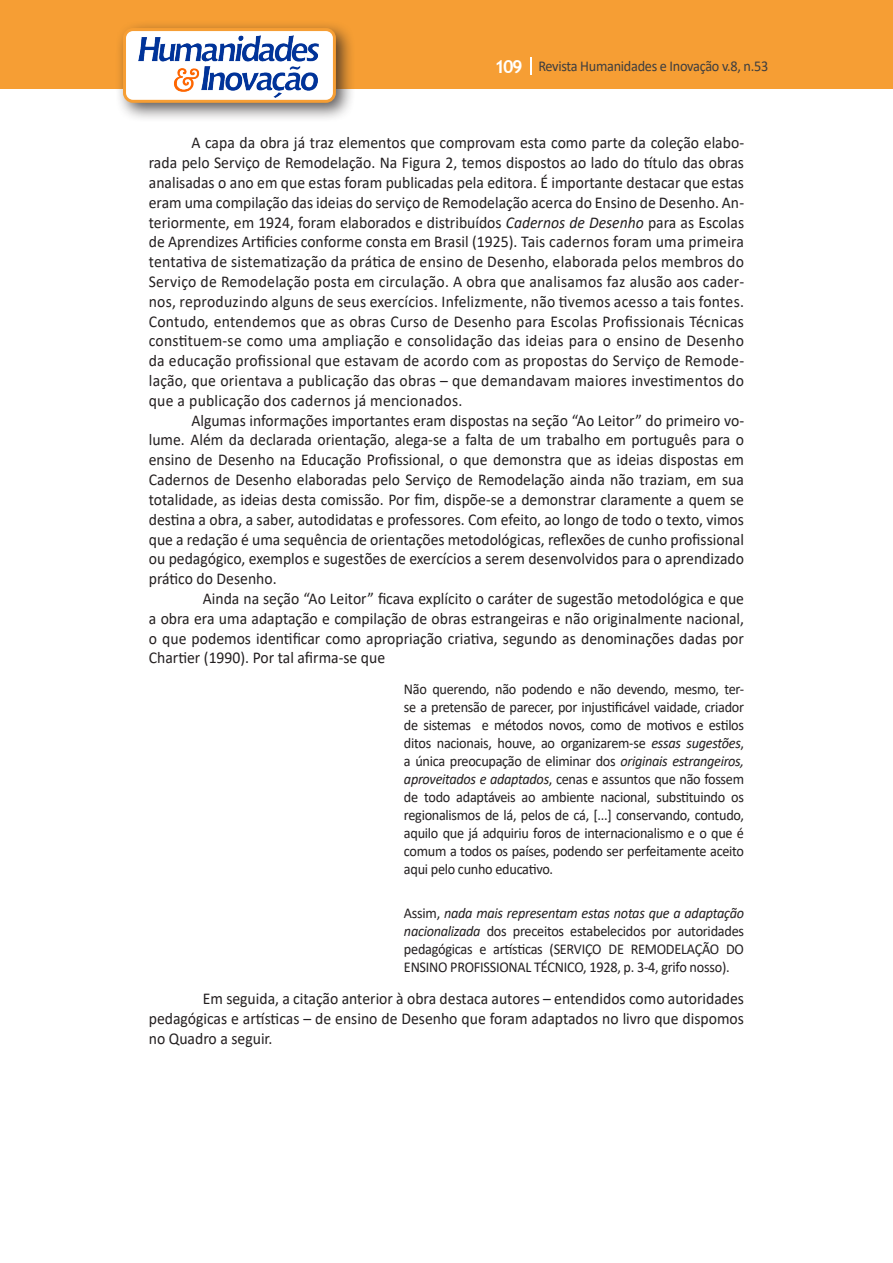
<style>
.page{position:relative;width:893px;height:1263px;background:#fff}
.page>*{position:absolute;margin:0;border:0;box-sizing:border-box;transform-origin:0 0}
.Texto{font:16.5px/19.8px "Calibri";color:#231f20;text-align:justify;scale:.95 1}
.citacao{font:15px/18px "Calibri";letter-spacing:-.02em;color:#231f20;text-align:justify;scale:.95 1}
.t1{font:15px "Calibri";letter-spacing:-.02em;color:#3e3e3f;scale:.95 1}
.s1{font-family:"Trebuchet MS";font-weight:700;font-size:18px;color:#fff}
.s2{font-style:italic}
</style>
<div class="page">
<div style="left:0;top:0;width:893px;height:88px;background:#f69e34"></div>
<svg style="left:530px;top:57px;width:2px;height:18px"></svg>
<div style="left:115px;top:20px;width:241px;height:103px;background:#231f20;opacity:.75"></div>
<div style="left:125px;top:30px;width:209px;height:71px;background:#fff;border-radius:9px"></div>
<img style="left:138px;top:35px;width:181px;height:62px">
<div style="left:123px;top:28px;width:213px;height:75px;border:3px solid #f69e34;border-radius:9px"></div>
<p class="t1" style="left:495px;top:56px;width:290px"><span class="s1">109</span> Revista Humanidades e Inovação v.8, n.53</p>
<p class="Texto" style="left:149px;top:133px;width:628px;text-indent:43px">A capa da obra já traz elementos que comprovam esta como parte da coleção elabo&shy;rada pelo Serviço de Remodelação. Na Figura 2, temos dispostos ao lado do título das obras analisadas o ano em que estas foram publicadas pela editora. É importante destacar que estas eram uma compilação das ideias do serviço de Remodelação acerca do Ensino de Desenho. An&shy;teriormente, em 1924, foram elaborados e distribuídos <span class="s2">Cadernos de Desenho</span> para as Escolas de Aprendizes Artificies conforme consta em Brasil (1925). Tais cadernos foram uma primeira tentativa de sistematização da prática de ensino de Desenho, elaborada pelos membros do Serviço de Remodelação posta em circulação. A obra que analisamos faz alusão aos cader&shy;nos, reproduzindo alguns de seus exercícios. Infelizmente, não tivemos acesso a tais fontes.<br>Contudo, entendemos que as obras Curso de Desenho para Escolas Profissionais Técnicas constituem-se como uma ampliação e consolidação das ideias para o ensino de Desenho da educação profissional que estavam de acordo com as propostas do Serviço de Remode&shy;lação, que orientava a publicação das obras – que demandavam maiores investimentos do que a publicação dos cadernos já mencionados.</p>
<p class="Texto" style="left:149px;top:410px;width:628px;text-indent:43px">Algumas informações importantes eram dispostas na seção “Ao Leitor” do primeiro vo&shy;lume. Além da declarada orientação, alega-se a falta de um trabalho em português para o ensino de Desenho na Educação Profissional, o que demonstra que as ideias dispostas em Cadernos de Desenho elaboradas pelo Serviço de Remodelação ainda não traziam, em sua totalidade, as ideias desta comissão. Por fim, dispõe-se a demonstrar claramente a quem se destina a obra, a saber, autodidatas e professores. Com efeito, ao longo de todo o texto, vimos que a redação é uma sequência de orientações metodológicas, reflexões de cunho profissional ou pedagógico, exemplos e sugestões de exercícios a serem desenvolvidos para o aprendizado prático do Desenho.</p>
<p class="Texto" style="left:149px;top:588px;width:628px;text-indent:54px">Ainda na seção “Ao Leitor” ficava explícito o caráter de sugestão metodológica e que a obra era uma adaptação e compilação de obras estrangeiras e não originalmente nacional, o que podemos identificar como apropriação criativa, segundo as denominações dadas por Chartier (1990). Por tal afirma-se que</p>
<p class="citacao" style="left:404px;top:680px;width:360px">Não querendo, não podendo e não devendo, mesmo, ter&shy;se a pretensão de parecer, por injustificável vaidade, criador de sistemas e métodos novos, como de motivos e estilos ditos nacionais, houve, ao organizarem-se <span class="s2">essas sugestões</span>, a única preocupação de eliminar dos <span class="s2">originais estrangeiros, aproveitados e adaptados</span>, cenas e assuntos que não fossem de todo adaptáveis ao ambiente nacional, substituindo os regionalismos de lá, pelos de cá, [...] conservando, contudo, aquilo que já adquiriu foros de internacionalismo e o que é comum a todos os países, podendo ser perfeitamente aceito aqui pelo cunho educativo.</p>
<p class="citacao" style="left:404px;top:903px;width:360px">Assim, <span class="s2">nada mais representam estas notas que a adaptação nacionalizada</span> dos preceitos estabelecidos por autoridades pedagógicas e artísticas (SERVIÇO DE REMODELAÇÃO DO ENSINO PROFISSIONAL TÉCNICO, 1928, p. 3-4, grifo nosso).</p>
<p class="Texto" style="left:149px;top:988px;width:628px;text-indent:54px">Em seguida, a citação anterior à obra destaca autores – entendidos como autoridades pedagógicas e artísticas – de ensino de Desenho que foram adaptados no livro que dispomos no Quadro a seguir.</p>
</div>
